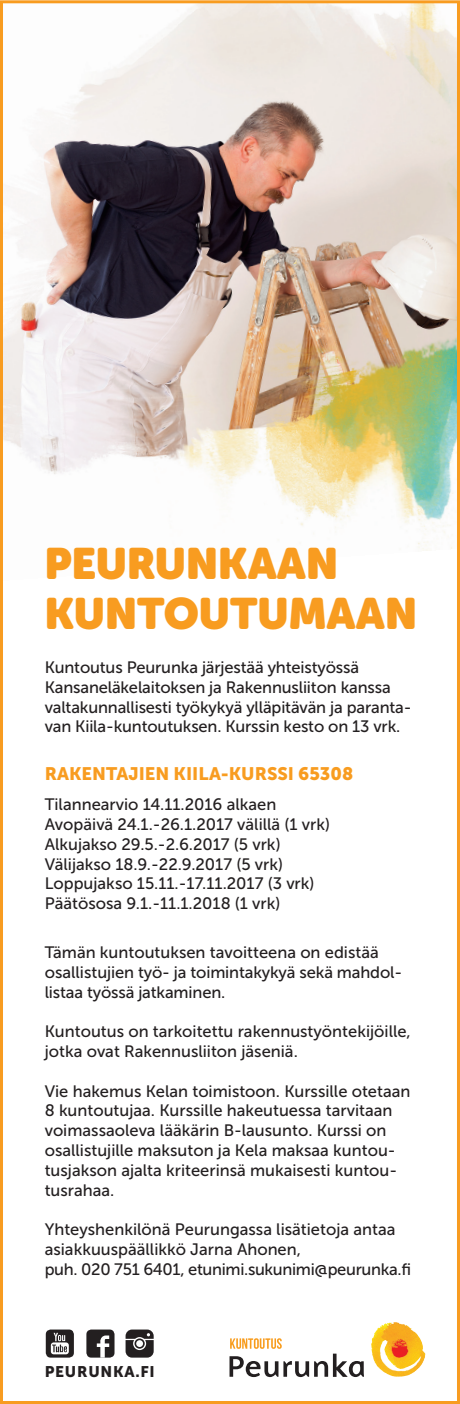
<style>
.page{position:relative;width:460px;height:1404px;background:#fff}
.page>*{position:absolute;margin:0;border:0;box-sizing:border-box;transform-origin:0 0}
.t1{font:43.5px/49.5px "Museo Sans Rounded";color:#f89c20}
.t2{font:18px "Museo Sans 900";color:#f89c20}
.t3{font:16.5px/19.8px "Museo Sans 500";color:#231f20}
.t4{font:15.3px "Museo Sans 900";letter-spacing:.05em;color:#231f20}
</style>
<div class="page">
<img style="left:4px;top:4px;width:451px;height:547px">
<div style="left:0;top:0;width:459px;height:1403px;border:3px solid #f89c20"></div>
<img style="left:380px;top:1322px;width:14px;height:5px">
<svg style="left:229px;top:1338px;width:134px;height:38px"></svg>
<div style="left:86px;top:1329px;width:28px;height:28px;background:#231f20;border-radius:5px"></div>
<svg style="left:97px;top:1335px;width:12px;height:22px"></svg>
<svg style="left:125px;top:1329px;width:28px;height:28px"></svg>
<div style="left:46px;top:1329px;width:28px;height:28px;background:#231f20;border-radius:5px"></div>
<svg style="left:51px;top:1332px;width:18px;height:22px"></svg>
<h1 class="t1" style="left:45px;top:539px;width:373px">PEURUNKAAN<br>KUNTOUTUMAAN</h1>
<p class="t3" style="left:45px;top:657px;width:368px">Kuntoutus Peurunka järjestää yhteistyössä Kansaneläkelaitoksen ja Rakennusliiton kanssa valtakunnallisesti työkykyä ylläpitävän ja paranta&shy;van Kiila-kuntoutuksen. Kurssin kesto on 13 vrk.</p>
<p class="t2" style="left:45px;top:763px;width:310px">RAKENTAJIEN KIILA-KURSSI 65308</p>
<p class="t3" style="left:45px;top:794px;width:286px">Tilannearvio 14.11.2016 alkaen Avopäivä 24.1.-26.1.2017 välillä (1 vrk)<br>Alkujakso 29.5.-2.6.2017 (5 vrk)<br>Välijakso 18.9.-22.9.2017 (5 vrk)<br>Loppujakso 15.11.-17.11.2017 (3 vrk)<br>Päätösosa 9.1.-11.1.2018 (1 vrk)</p>
<p class="t3" style="left:45px;top:942px;width:358px">Tämän kuntoutuksen tavoitteena on edistää osallistujien työ- ja toimintakykyä sekä mahdol&shy;listaa työssä jatkaminen.</p>
<p class="t3" style="left:45px;top:1021px;width:367px">Kuntoutus on tarkoitettu rakennustyöntekijöille, jotka ovat Rakennusliiton jäseniä.</p>
<p class="t3" style="left:45px;top:1080px;width:367px">Vie hakemus Kelan toimistoon. Kurssille otetaan 8 kuntoutujaa. Kurssille hakeutuessa tarvitaan voimassaoleva lääkärin B-lausunto. Kurssi on osallistujille maksuton ja Kela maksaa kuntou&shy;tusjakson ajalta kriteerinsä mukaisesti kuntou&shy;tusrahaa.</p>
<p class="t3" style="left:45px;top:1219px;width:367px">Yhteyshenkilönä Peurungassa lisätietoja antaa asiakkuuspäällikkö Jarna Ahonen,<br>puh. 020 751 6401, etunimi.sukunimi@peurunka.fi</p>
<p class="t4" style="left:45px;top:1362px;width:111px">PEURUNKA.FI</p>
</div>
